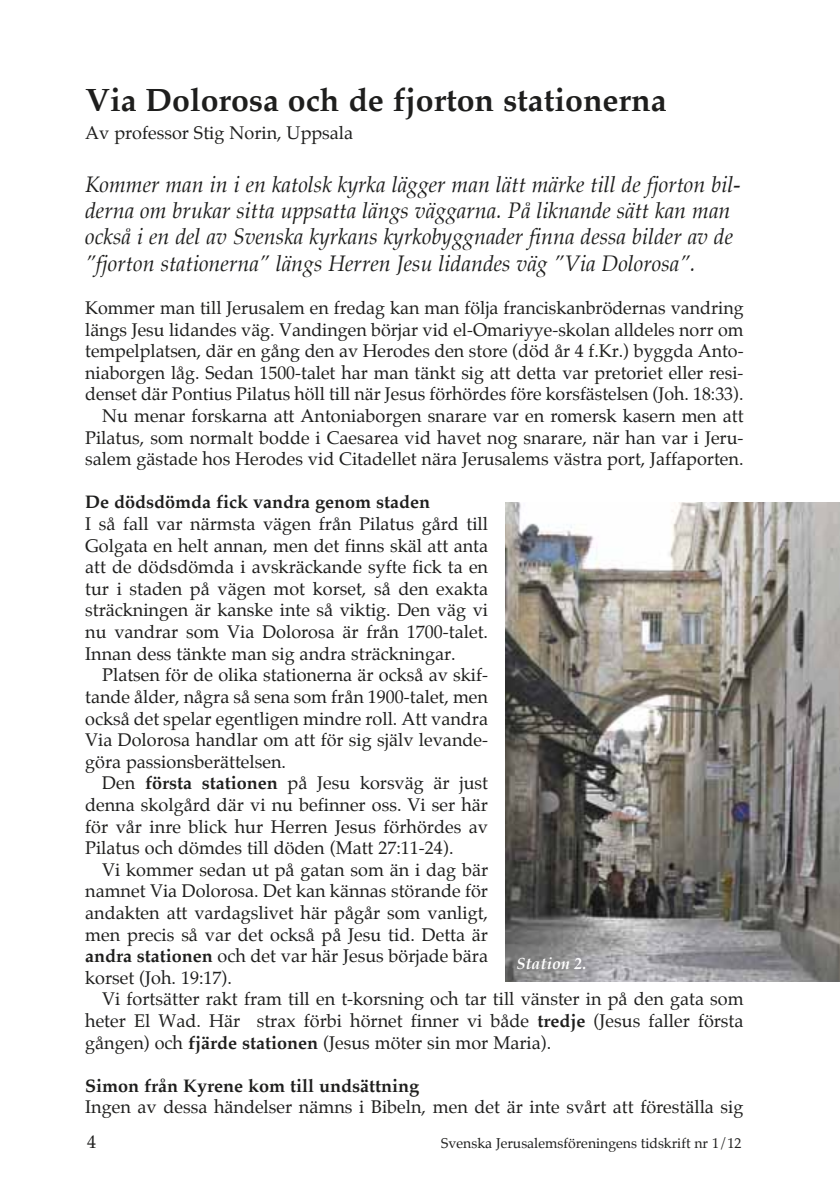
<style>
.page{position:relative;width:840px;height:1191px;background:#fff}
.page>*{position:absolute;margin:0;border:0;box-sizing:border-box;transform-origin:0 0}
.t1{font:700 32px "Palatino";color:#1e1e1d}
.t2{font:italic 22px/26.4px "Palatino";color:#1e1e1d}
.t3{font:18px/21.6px "Palatino";color:#1e1e1d;text-align:justify}
.t4{font:700 18px "Palatino";color:#1e1e1d}
.t5{font:italic 700 16px "Palatino";color:#fff}
.t6{font:14px "Palatino";color:#1e1e1d}
.s1{font-weight:700}
</style>
<div class="page">
<img style="left:505px;top:503px;width:334px;height:478px">
<h1 class="t1" style="left:85px;top:73px;width:582px">Via Dolorosa och de fjorton stationerna</h1>
<p class="t3" style="left:85px;top:122px;width:269px">Av professor Stig Norin, Uppsala</p>
<p class="t2" style="left:85px;top:171px;width:656px">Kommer man in i en katolsk kyrka lägger man lätt märke till de fjorton bil&shy;derna om brukar sitta uppsatta längs väggarna. På liknande sätt kan man också i en del av Svenska kyrkans kyrkobyggnader finna dessa bilder av de ”fjorton stationerna” längs Herren Jesu lidandes väg ”Via Dolorosa”.</p>
<p class="t3" style="left:85px;top:297px;width:659px;text-align:right">Kommer man till Jerusalem en fredag kan man följa franciskanbrödernas vandring längs Jesu lidandes väg. Vandingen börjar vid el-Omariyye-skolan alldeles norr om tempelplatsen, där en gång den av Herodes den store (död år 4 f.Kr.) byggda Anto&shy;niaborgen låg. Sedan 1500-talet har man tänkt sig att detta var pretoriet eller resi&shy;denset där Pontius Pilatus höll till när Jesus förhördes före korsfästelsen (Joh. 18:33).<br>Nu menar forskarna att Antoniaborgen snarare var en romersk kasern men att Pilatus, som normalt bodde i Caesarea vid havet nog snarare, när han var i Jeru&shy;salem gästade hos Herodes vid Citadellet nära Jerusalems västra port, Jaffaporten.</p>
<p class="t4" style="left:85px;top:487px;width:346px">De dödsdömda fick vandra genom staden</p>
<p class="t3" style="left:85px;top:513px;width:404px">I så fall var närmsta vägen från Pilatus gård till Golgata en helt annan, men det finns skäl att anta att de dödsdömda i avskräckande syfte fick ta en tur i staden på vägen mot korset, så den exakta sträckningen är kanske inte så viktig. Den väg vi nu vandrar som Via Dolorosa är från 1700-talet.<br>Innan dess tänkte man sig andra sträckningar.</p>
<p class="t3" style="left:85px;top:664px;width:404px;text-indent:17px">Platsen för de olika stationerna är också av skif&shy;tande ålder, några så sena som från 1900-talet, men också det spelar egentligen mindre roll. Att vandra Via Dolorosa handlar om att för sig själv levande&shy;göra passionsberättelsen.</p>
<p class="t3" style="left:85px;top:772px;width:404px;text-indent:17px">Den <span class="s1">första stationen</span> på Jesu korsväg är just denna skolgård där vi nu befinner oss. Vi ser här för vår inre blick hur Herren Jesus förhördes av Pilatus och dömdes till döden (Matt 27:11-24).</p>
<p class="t3" style="left:85px;top:858px;width:404px;text-indent:17px">Vi kommer sedan ut på gatan som än i dag bär namnet Via Dolorosa. Det kan kännas störande för andakten att vardagslivet här pågår som vanligt, men precis så var det också på Jesu tid. Detta är <span class="s1">andra stationen</span> och det var här Jesus började bära korset (Joh. 19:17).</p>
<p class="t3" style="left:85px;top:988px;width:659px;text-indent:17px">Vi fortsätter rakt fram till en t-korsning och tar till vänster in på den gata som heter El Wad. Här strax förbi hörnet finner vi både <span class="s1">tredje</span> (Jesus faller första gången) och <span class="s1">fjärde stationen</span> (Jesus möter sin mor Maria).</p>
<p class="t4" style="left:85px;top:1070px;width:335px">Simon från Kyrene kom till undsättning</p>
<p class="t3" style="left:85px;top:1096px;width:659px">Ingen av dessa händelser nämns i Bibeln, men det är inte svårt att föreställa sig</p>
<p class="t5" style="left:516px;top:951px;width:71px">Station 2.</p>
<p class="t3" style="left:87px;top:1131px;width:10px">4</p>
<p class="t6" style="left:441px;top:1131px;width:301px">Svenska Jerusalemsföreningens tidskrift nr 1/12</p>
</div>
